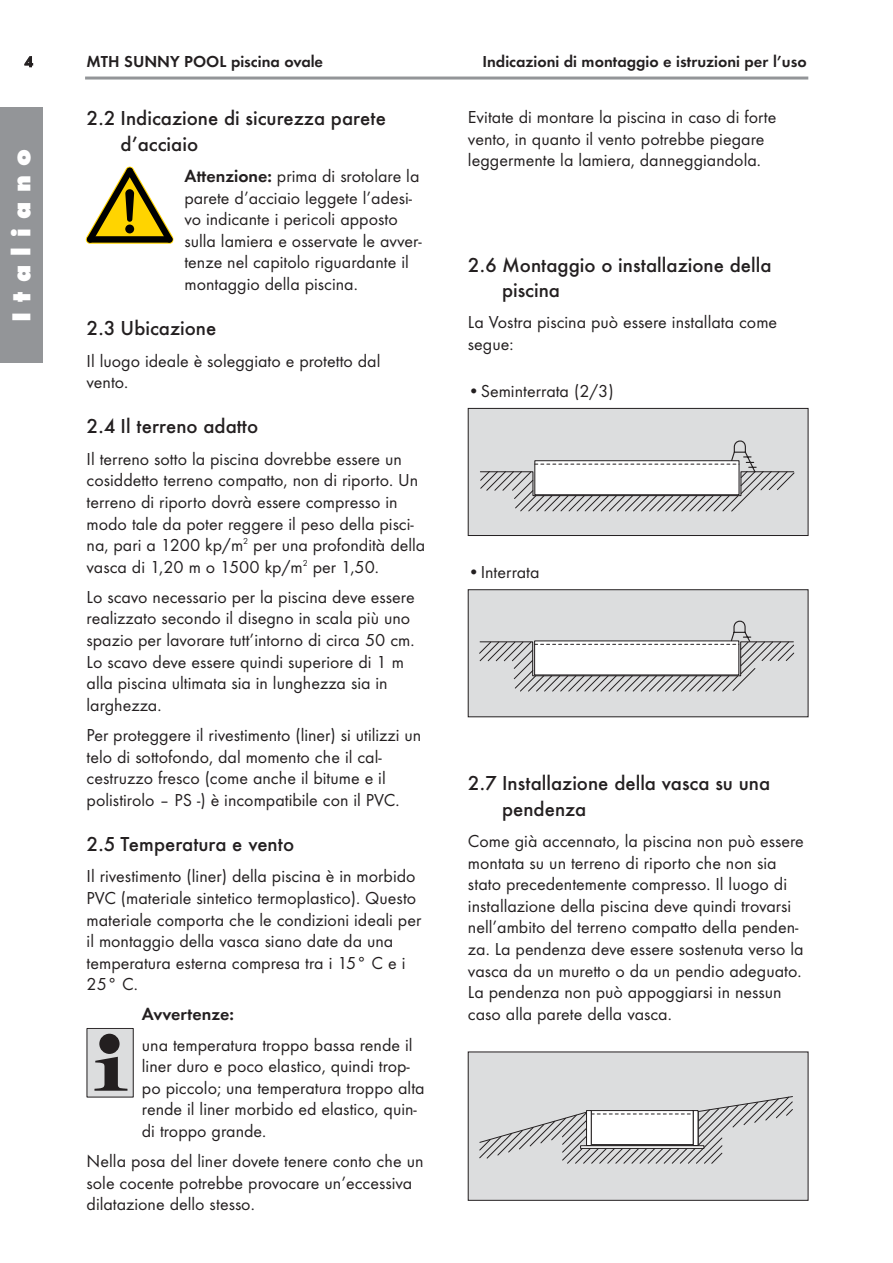
<style>
.page{position:relative;width:893px;height:1263px;background:#fff}
.page>*{position:absolute;margin:0;border:0;box-sizing:border-box;transform-origin:0 0}
.t1{font:800 27px "Function";letter-spacing:.355em;color:#fff}
.t2{font:500 21px/25.2px "Function";color:#231f20}
.t3{font:18px/21.6px "Function";color:#231f20}
.t4{font:700 18px "Function";color:#231f20}
.t5{font:700 16.5px "Function";color:#231f20}
.t6{font:700 15px "Function";color:#231f20}
.s1{font-weight:700}
</style>
<div class="page">
<div style="left:1px;top:108px;width:42px;height:255px;background:#939598"></div>
<hr style="left:85px;top:77px;width:723px;height:3px;background:#939598">
<svg style="left:86px;top:1028px;width:48px;height:70px;background:#aeaeaf"></svg>
<div style="left:99px;top:1034px;width:21px;height:20px;background:#231f20;border-radius:50%"></div>
<div style="left:468px;top:409px;width:339px;height:126px;background:#dcddde"></div>
<svg style="left:480px;top:440px;width:314px;height:72px"></svg>
<div style="left:468px;top:408px;width:340px;height:128px;border:1px solid #231f20"></div>
<div style="left:468px;top:590px;width:339px;height:127px;background:#dcddde"></div>
<svg style="left:479px;top:620px;width:315px;height:72px"></svg>
<div style="left:468px;top:589px;width:340px;height:128px;border:1px solid #231f20"></div>
<svg style="left:85px;top:166px;width:89px;height:78px"></svg>
<div style="left:468px;top:1052px;width:339px;height:148px;background:#dcddde"></div>
<svg style="left:479px;top:1096px;width:314px;height:68px"></svg>
<svg style="left:580px;top:1145px;width:124px;height:4px"></svg>
<svg style="left:586px;top:1110px;width:5px;height:36px"></svg>
<svg style="left:693px;top:1110px;width:5px;height:36px"></svg>
<div style="left:468px;top:1052px;width:340px;height:149px;border:1px solid #231f20"></div>
<p class="t6" style="left:24px;top:56px;width:10px">4</p>
<p class="t5" style="left:482px;top:54px;width:326px">Indicazioni di montaggio e istruzioni per l’uso</p>
<p class="t5" style="left:87px;top:54px;width:238px">MTH SUNNY POOL piscina ovale</p>
<h1 class="t1" style="left:11px;top:322px;width:175px;rotate:-90deg">Italiano</h1>
<p class="t2" style="left:121px;top:108px;width:267px;text-indent:-34px">2.2 Indicazione di sicurezza parete d’acciaio</p>
<p class="t3" style="left:184px;top:167px;width:239px"><span class="s1">Attenzione:</span> prima di srotolare la parete d’acciaio leggete l’adesi&shy;vo indicante i pericoli apposto sulla lamiera e osservate le avver&shy;tenze nel capitolo riguardante il montaggio della piscina.</p>
<p class="t2" style="left:87px;top:317px;width:131px">2.3 Ubicazione</p>
<p class="t3" style="left:87px;top:351px;width:295px">Il luogo ideale è soleggiato e protetto dal vento.</p>
<p class="t2" style="left:87px;top:416px;width:173px">2.4 Il terreno adatto</p>
<p class="t3" style="left:87px;top:449px;width:340px">Il terreno sotto la piscina dovrebbe essere un cosiddetto terreno compatto, non di riporto. Un terreno di riporto dovrà essere compresso in modo tale da poter reggere il peso della pisci&shy;na, pari a 1200 kp/m<sup>2</sup> per una profondità della vasca di 1,20 m o 1500 kp/m<sup>2</sup> per 1,50.</p>
<p class="t3" style="left:87px;top:588px;width:329px">Lo scavo necessario per la piscina deve essere realizzato secondo il disegno in scala più uno spazio per lavorare tutt’intorno di circa 50 cm.<br>Lo scavo deve essere quindi superiore di 1 m alla piscina ultimata sia in lunghezza sia in larghezza.</p>
<p class="t3" style="left:87px;top:726px;width:336px">Per proteggere il rivestimento (liner) si utilizzi un telo di sottofondo, dal momento che il cal&shy;cestruzzo fresco (come anche il bitume e il polistirolo – PS -) è incompatibile con il PVC.</p>
<p class="t2" style="left:87px;top:833px;width:209px">2.5 Temperatura e vento</p>
<p class="t3" style="left:87px;top:867px;width:336px">Il rivestimento (liner) della piscina è in morbido PVC (materiale sintetico termoplastico). Questo materiale comporta che le condizioni ideali per il montaggio della vasca siano date da una temperatura esterna compresa tra i 15° C e i 25° C.</p>
<p class="t4" style="left:142px;top:1007px;width:94px">Avvertenze:</p>
<p class="t3" style="left:142px;top:1035px;width:284px">una temperatura troppo bassa rende il liner duro e poco elastico, quindi trop&shy;po piccolo; una temperatura troppo alta rende il liner morbido ed elastico, quin&shy;di troppo grande.</p>
<p class="t3" style="left:87px;top:1152px;width:338px">Nella posa del liner dovete tenere conto che un sole cocente potrebbe provocare un’eccessiva dilatazione dello stesso.</p>
<p class="t3" style="left:468px;top:108px;width:310px">Evitate di montare la piscina in caso di forte vento, in quanto il vento potrebbe piegare leggermente la lamiera, danneggiandola.</p>
<p class="t2" style="left:502px;top:254px;width:271px;text-indent:-34px">2.6 Montaggio o installazione della piscina</p>
<p class="t3" style="left:468px;top:313px;width:311px">La Vostra piscina può essere installata come segue:</p>
<p class="t3" style="left:468px;top:382px;width:147px">•Seminterrata (2/3)</p>
<p class="t3" style="left:468px;top:563px;width:73px">•Interrata</p>
<p class="t2" style="left:502px;top:773px;width:270px;text-indent:-34px">2.7 Installazione della vasca su una pendenza</p>
<p class="t3" style="left:468px;top:832px;width:337px">Come già accennato, la piscina non può essere montata su un terreno di riporto che non sia stato precedentemente compresso. Il luogo di installazione della piscina deve quindi trovarsi nell’ambito del terreno compatto della penden&shy;za. La pendenza deve essere sostenuta verso la vasca da un muretto o da un pendio adeguato.<br>La pendenza non può appoggiarsi in nessun caso alla parete della vasca.</p>
</div>
